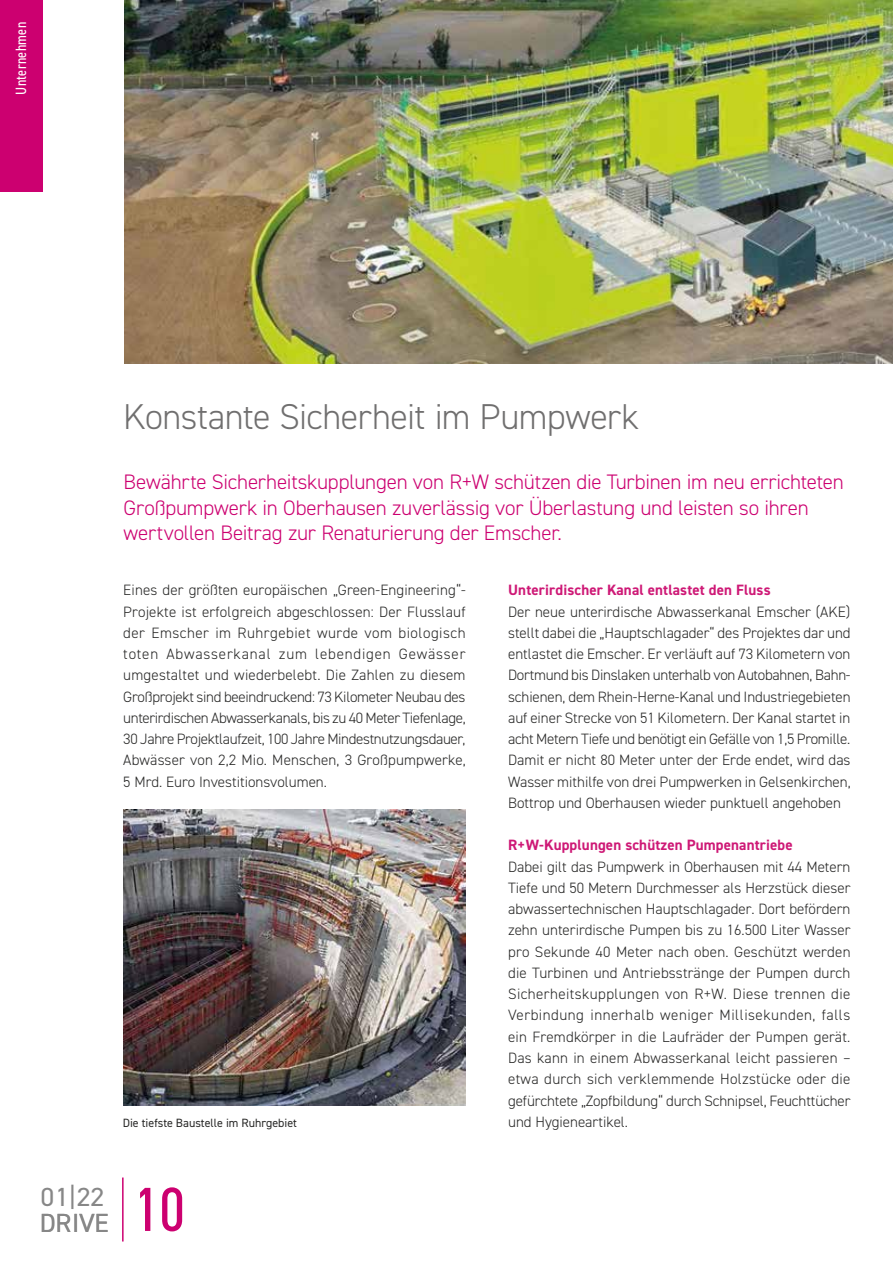
<style>
.page{position:relative;width:893px;height:1263px;background:#fff}
.page>*{position:absolute;margin:0;border:0;box-sizing:border-box;transform-origin:0 0}
.t1{font:condensed 62.4px "DIN2014";color:#cc0070}
.t2{font:300 36px "DIN2014";letter-spacing:-.015em;color:#706f6f}
.t3{font:26.25px/26.2px "DIN2014";color:#878787;scale:1.06 1}
.t4{font:300 21px/25.5px "DIN2014";letter-spacing:-.01em;color:#cc0070}
.t5{font:300 15px/21.3px "DIN2014";color:#282827;text-align:justify}
.t6{font:700 15px "DIN2014";letter-spacing:.01em;color:#ce1976}
.t7{font:condensed 15px "DIN2014";letter-spacing:.02em;color:#fff}
.t8{font:12px "DIN2014";color:#282827}
</style>
<div class="page">
<hr style="left:122px;top:1177px;width:2px;height:64px;background:#cc0070">
<img style="left:125px;top:0;width:768px;height:364px">
<img style="left:123px;top:810px;width:343px;height:296px">
<div style="left:0;top:0;width:43px;height:191px;background:#cc0070"></div>
<p class="t7" style="left:11px;top:95px;width:74px;rotate:-90deg">Unternehmen</p>
<h2 class="t2" style="left:123px;top:394px;width:517px">Konstante Sicherheit im Pumpwerk</h2>
<h3 class="t4" style="left:124px;top:469px;width:722px">Bewährte Sicherheitskupplungen von R+W schützen die Turbinen im neu errichteten<br>Großpumpwerk in Oberhausen zuverlässig vor Überlastung und leisten so ihren wertvollen Beitrag zur Renaturierung der Emscher.</h3>
<p class="t5" style="left:123px;top:580px;width:344px">Eines der größten europäischen „Green-Engineering“- Projekte ist erfolgreich abgeschlossen: Der Flusslauf der Emscher im Ruhrgebiet wurde vom biologisch toten Abwasserkanal zum lebendigen Gewässer umgestaltet und wiederbelebt. Die Zahlen zu diesem Großprojekt sind beeindruckend: 73 Kilometer Neubau des unterirdischen Abwasserkanals, bis zu 40 Meter Tiefenlage, 30 Jahre Projektlaufzeit, 100 Jahre Mindestnutzungsdauer, Abwässer von 2,2 Mio. Menschen, 3 Großpumpwerke, 5 Mrd. Euro Investitionsvolumen.</p>
<p class="t6" style="left:508px;top:580px;width:264px">Unterirdischer Kanal entlastet den Fluss</p>
<p class="t5" style="left:508px;top:601px;width:344px">Der neue unterirdische Abwasserkanal Emscher (AKE) stellt dabei die „Hauptschlagader“ des Projektes dar und entlastet die Emscher. Er verläuft auf 73 Kilometern von Dortmund bis Dinslaken unterhalb von Autobahnen, Bahn&shy;schienen, dem Rhein-Herne-Kanal und Industriegebieten auf einer Strecke von 51 Kilometern. Der Kanal startet in acht Metern Tiefe und benötigt ein Gefälle von 1,5 Promille.<br>Damit er nicht 80 Meter unter der Erde endet, wird das Wasser mithilfe von drei Pumpwerken in Gelsenkirchen, Bottrop und Oberhausen wieder punktuell angehoben</p>
<p class="t6" style="left:508px;top:835px;width:286px">R+W-Kupplungen schützen Pumpenantriebe</p>
<p class="t5" style="left:508px;top:856px;width:344px">Dabei gilt das Pumpwerk in Oberhausen mit 44 Metern Tiefe und 50 Metern Durchmesser als Herzstück dieser abwassertechnischen Hauptschlagader. Dort befördern zehn unterirdische Pumpen bis zu 16.500 Liter Wasser pro Sekunde 40 Meter nach oben. Geschützt werden die Turbinen und Antriebsstränge der Pumpen durch Sicherheitskupplungen von R+W. Diese trennen die Verbindung innerhalb weniger Millisekunden, falls ein Fremdkörper in die Laufräder der Pumpen gerät.<br>Das kann in einem Abwasserkanal leicht passieren – etwa durch sich verklemmende Holzstücke oder die gefürchtete „Zopfbildung“ durch Schnipsel, Feuchttücher</p>
<p class="t8" style="left:123px;top:1115px;width:176px">Die tiefste Baustelle im Ruhrgebiet</p>
<p class="t5" style="left:508px;top:1111px;width:121px">und Hygieneartikel.</p>
<h3 class="t3" style="left:40px;top:1183px;width:67px">01|22<br>DRIVE</h3>
<h1 class="t1" style="left:134px;top:1168px;width:52px">10</h1>
</div>
